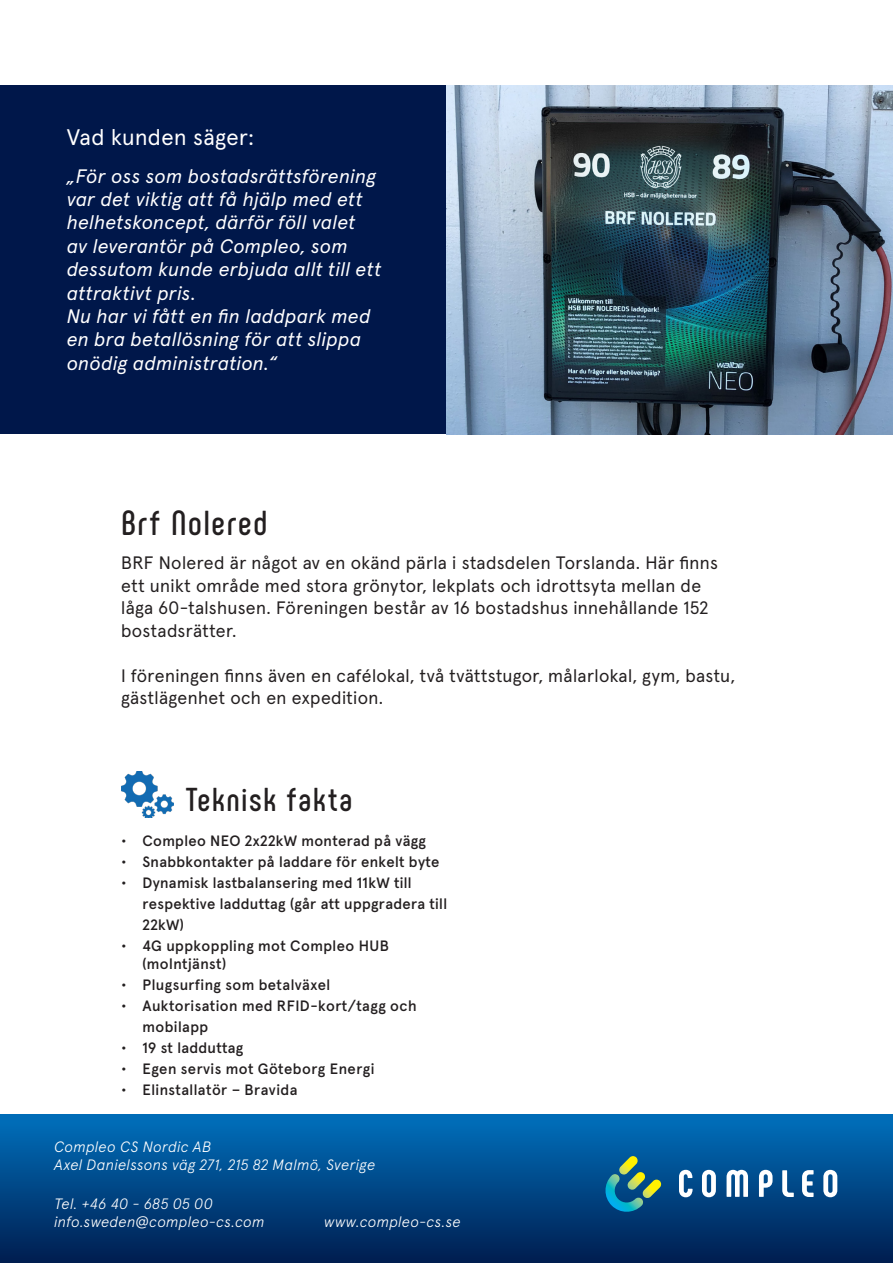
<style>
.page{position:relative;width:893px;height:1263px;background:#fff}
.page>*{position:absolute;margin:0;border:0;box-sizing:border-box;transform-origin:0 0}
.Underrubrik_Compleo{font:700 34.5px "Phenomena";letter-spacing:.045em;color:#231f20}
.Underrubrik_Compleo-2{font:700 33px "Phenomena";letter-spacing:.04em;color:#231f20}
.Brödtext_kursiv_Comp{font:22.5px "Apercu Pro";letter-spacing:.02em;color:#fff}
.Brödtext_kursiv_Comp-2{font:italic 19.5px/23.4px "Apercu Pro";letter-spacing:.02em;color:#fff}
.Brödtext_Compleo{font:18px/22.5px "Apercu Pro";letter-spacing:.02em;color:#231f20}
.t1{font:500 15px/21px "Apercu Pro";letter-spacing:.02em;color:#231f20}
.Brödtext_kursiv_Comp-3{font:italic 300 15px "Apercu Pro";letter-spacing:.03em;color:#fff}
</style>
<div class="page">
<div style="left:0;top:1115px;width:893px;height:148px;background:linear-gradient(to bottom,#0070bc,#001e50)"></div>
<svg style="left:603px;top:1156px;width:59px;height:58px;background:#2b7484"></svg>
<svg style="left:679px;top:1170px;width:158px;height:27px"></svg>
<img style="left:121px;top:772px;width:53px;height:45px">
<div style="left:0;top:85px;width:446px;height:349px;background:#00174a"></div>
<img style="left:446px;top:85px;width:447px;height:349px">
<p class="Brödtext_kursiv_Comp" style="left:67px;top:120px;width:189px">Vad kunden säger:</p>
<p class="Brödtext_kursiv_Comp-2" style="left:67px;top:163px;width:316px">„För oss som bostadsrättsförening var det viktig att få hjälp med ett helhetskoncept, därför föll valet<br>av leverantör på Compleo, som dessutom kunde erbjuda allt till ett attraktivt pris.</p>
<p class="Brödtext_kursiv_Comp-2" style="left:67px;top:303px;width:305px">Nu har vi fått en fin laddpark med en bra betallösning för att slippa onödig administration.“</p>
<p class="Underrubrik_Compleo" style="left:121px;top:502px;width:148px">Brf Nolered</p>
<p class="Brödtext_Compleo" style="left:121px;top:550px;width:598px">BRF Nolered är något av en okänd pärla i stadsdelen Torslanda. Här finns ett unikt område med stora grönytor, lekplats och idrottsyta mellan de låga 60-talshusen. Föreningen består av 16 bostadshus innehållande 152 bostadsrätter.</p>
<p class="Brödtext_Compleo" style="left:121px;top:663px;width:615px">I föreningen finns även en cafélokal, två tvättstugor, målarlokal, gym, bastu, gästlägenhet och en expedition.</p>
<p class="Underrubrik_Compleo-2" style="left:186px;top:779px;width:168px">Teknisk fakta</p>
<p class="t1" style="left:121px;top:829px;width:306px">• Compleo NEO 2x22kW monterad på vägg</p>
<p class="t1" style="left:121px;top:850px;width:320px">• Snabbkontakter på laddare för enkelt byte</p>
<p class="t1" style="left:142px;top:871px;width:306px;text-indent:-21px">• Dynamisk lastbalansering med 11kW till respektive ladduttag (går att uppgradera till<br>22kW)</p>
<p class="t1" style="left:142px;top:935px;width:248px;line-height:18px;text-indent:-21px">• 4G uppkoppling mot Compleo HUB (molntjänst)</p>
<p class="t1" style="left:121px;top:973px;width:211px">• Plugsurfing som betalväxel</p>
<p class="t1" style="left:142px;top:994px;width:276px;text-indent:-21px">• Auktorisation med RFID-kort/tagg och mobilapp</p>
<p class="t1" style="left:121px;top:1036px;width:124px">• 19 st ladduttag</p>
<p class="t1" style="left:121px;top:1057px;width:255px">• Egen servis mot Göteborg Energi</p>
<p class="t1" style="left:121px;top:1078px;width:178px">• Elinstallatör – Bravida</p>
<p class="Brödtext_kursiv_Comp-3" style="left:54px;top:1135px;width:159px">Compleo CS Nordic AB</p>
<p class="Brödtext_kursiv_Comp-3" style="left:54px;top:1153px;width:323px">Axel Danielssons väg 271, 215 82 Malmö, Sverige</p>
<p class="Brödtext_kursiv_Comp-3" style="left:54px;top:1193px;width:160px">Tel. +46 40 - 685 05 00</p>
<p class="Brödtext_kursiv_Comp-3" style="left:54px;top:1211px;width:212px">info.sweden@compleo-cs.com</p>
<p class="Brödtext_kursiv_Comp-3" style="left:324px;top:1211px;width:138px">www.compleo-cs.se</p>
</div>
